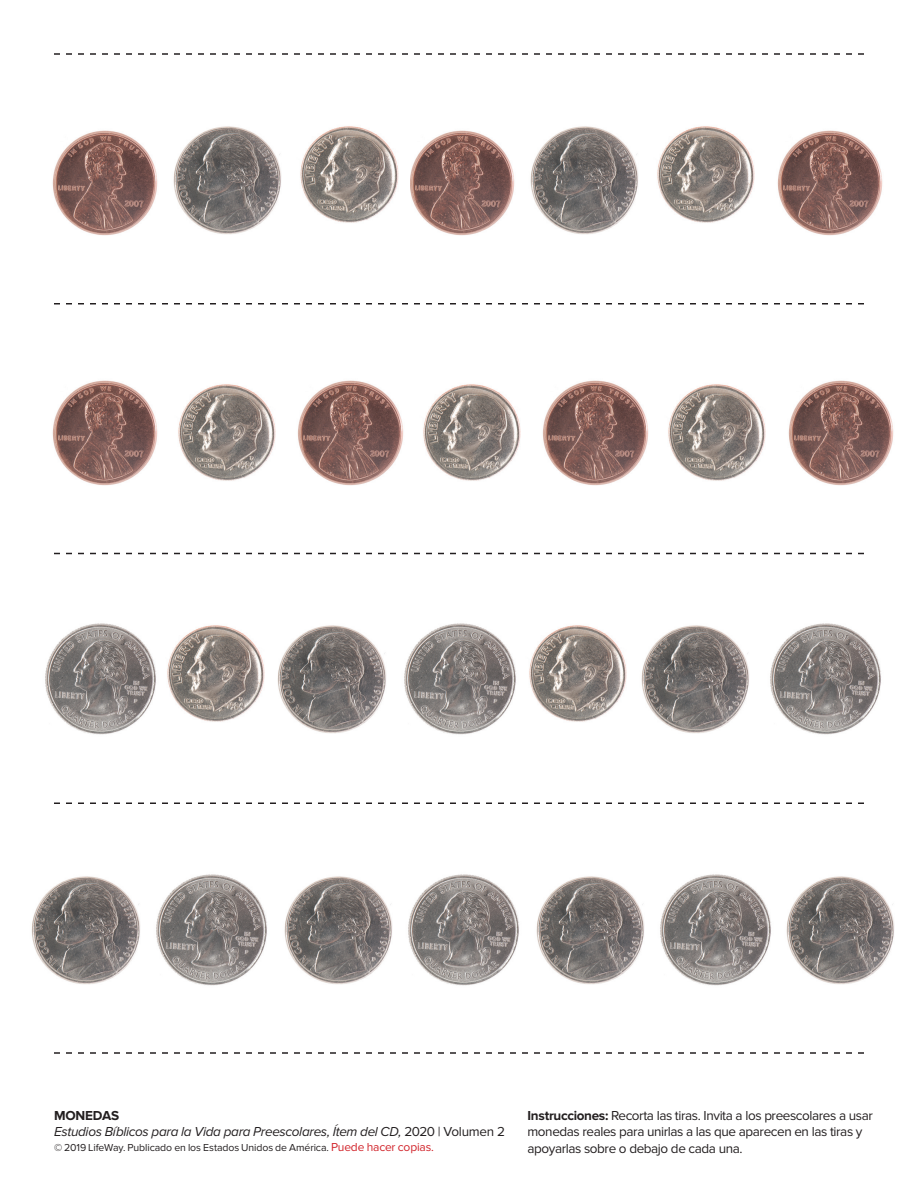
<style>
.page{position:relative;width:918px;height:1188px;background:#fff}
.page>*{position:absolute;margin:0;border:0;box-sizing:border-box;transform-origin:0 0}
.t1{font:13.5px/16.2px "Proxima Nova";letter-spacing:-.03em;color:#231f20}
.t2{font:italic 13.5px/16.2px "Proxima Nova";letter-spacing:-.02em;color:#231f20}
.t3{font:10.5px "Proxima Nova";letter-spacing:-.01em;color:#231f20}
.s1{font-weight:700;font-style:normal}
.s2{font-style:normal}
.s3{font-size:12px;color:#d1232a}
.s4{font-weight:700}
</style>
<div class="page">
<img style="left:52px;top:130px;width:106px;height:106px">
<img style="left:52px;top:380px;width:106px;height:106px">
<img style="left:788px;top:380px;width:106px;height:106px">
<img style="left:297px;top:380px;width:107px;height:106px">
<img style="left:542px;top:380px;width:107px;height:106px">
<img style="left:777px;top:130px;width:106px;height:106px">
<img style="left:410px;top:130px;width:105px;height:106px">
<img style="left:173px;top:126px;width:108px;height:109px">
<img style="left:277px;top:625px;width:109px;height:109px">
<img style="left:31px;top:876px;width:109px;height:109px">
<img style="left:786px;top:876px;width:108px;height:109px">
<img style="left:156px;top:874px;width:236px;height:112px">
<img style="left:408px;top:874px;width:236px;height:112px">
<img style="left:641px;top:625px;width:108px;height:109px">
<img style="left:530px;top:126px;width:108px;height:109px">
<img style="left:300px;top:126px;width:99px;height:97px">
<img style="left:178px;top:384px;width:98px;height:97px">
<img style="left:167px;top:625px;width:98px;height:97px">
<img style="left:529px;top:625px;width:98px;height:97px">
<img style="left:423px;top:384px;width:98px;height:97px">
<img style="left:668px;top:384px;width:98px;height:97px">
<img style="left:657px;top:126px;width:98px;height:97px">
<img style="left:45px;top:623px;width:111px;height:112px">
<img style="left:660px;top:874px;width:111px;height:112px">
<img style="left:770px;top:623px;width:111px;height:112px">
<img style="left:404px;top:623px;width:112px;height:112px">
<svg style="left:54px;top:53px;width:810px;height:2px"></svg>
<svg style="left:54px;top:303px;width:810px;height:1px"></svg>
<svg style="left:54px;top:553px;width:810px;height:1px"></svg>
<svg style="left:54px;top:802px;width:810px;height:2px"></svg>
<svg style="left:54px;top:1052px;width:810px;height:2px"></svg>
<p class="t2" style="left:54px;top:1108px;width:452px"><span class="s1">MONEDAS<br></span>Estudios Bíblicos para la Vida para Preescolares, Ítem del CD, <span class="s2">2020 | Volumen 2</span></p>
<p class="t3" style="left:54px;top:1141px;width:381px">© 2019 LifeWay. Publicado en los Estados Unidos de América. <span class="s3">Puede hacer copias.</span></p>
<p class="t1" style="left:527px;top:1108px;width:347px"><span class="s4">Instrucciones:</span> Recorta las tiras. Invita a los preescolares a usar monedas reales para unirlas a las que aparecen en las tiras y apoyarlas sobre o debajo de cada una.</p>
</div>
